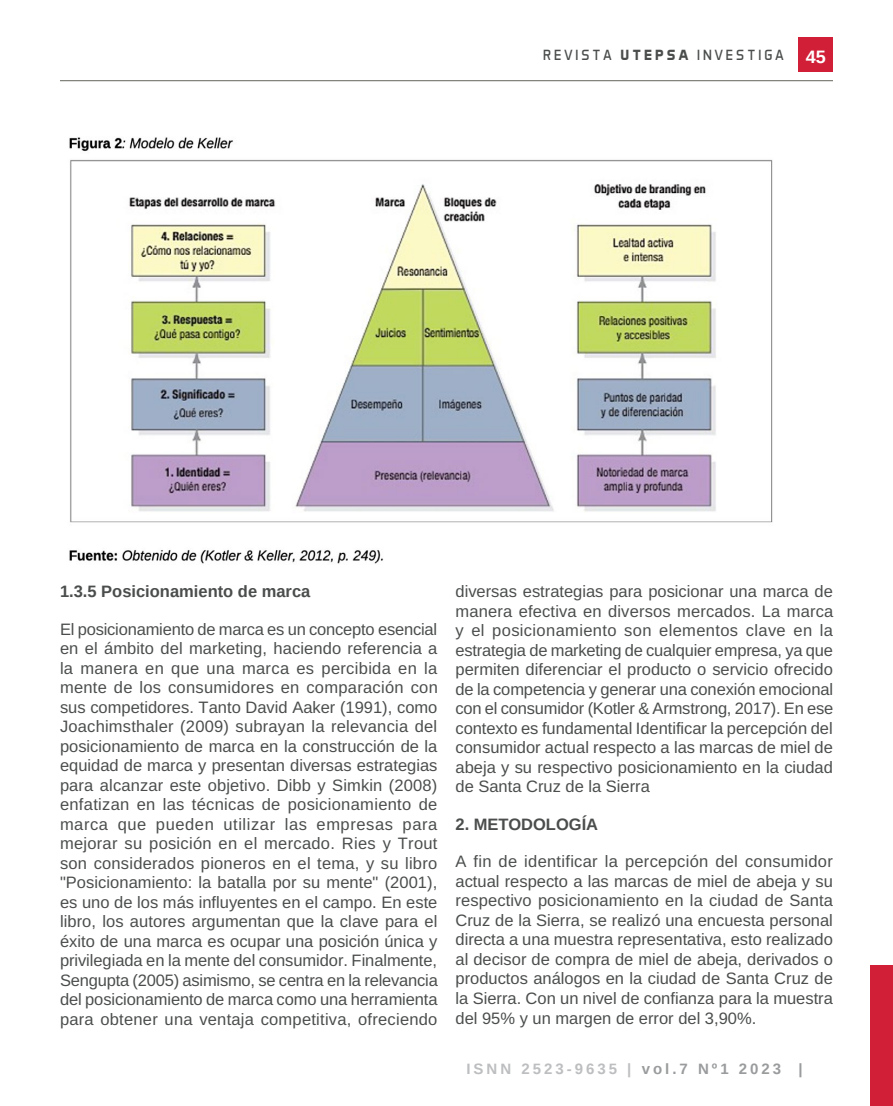
<style>
.page{position:relative;width:893px;height:1106px;background:#fff}
.page>*{position:absolute;margin:0;border:0;box-sizing:border-box;transform-origin:0 0}
.t1{font:16.5px/19.5px "Arimo";color:#4b4d4d;text-align:justify}
.t2{font:700 16.5px "Arimo";color:#4b4d4d}
.t3{font:700 15px "Arimo";letter-spacing:.2em;color:#bdbec0}
.t4{font:15px "Aero Matics";letter-spacing:.2em;color:#4b4d4d}
.s1{font-weight:700}
.s2{font-family:"Arimo";font-weight:700;font-size:18px;color:#fff}
.s3{color:#999b9c}
</style>
<div class="page">
<div style="left:798px;top:38px;width:35px;height:34px;background:#d11f38"></div>
<hr style="left:60px;top:80px;width:773px;height:1px;background:#73776c">
<div style="left:870px;top:965px;width:23px;height:141px;background:#d11f38"></div>
<img style="left:69px;top:137px;width:704px;height:427px">
<p class="t4" style="left:543px;top:46px;width:284px">REVISTA <span class="s1">UTEPSA</span> INVESTIGA <span class="s2">45</span></p>
<p class="t2" style="left:60px;top:582px;width:252px">1.3.5 Posicionamiento de marca</p>
<p class="t1" style="left:60px;top:619px;width:379px">El posicionamiento de marca es un concepto esencial en el ámbito del marketing, haciendo referencia a la manera en que una marca es percibida en la mente de los consumidores en comparación con sus competidores. Tanto David Aaker (1991), como Joachimsthaler (2009) subrayan la relevancia del posicionamiento de marca en la construcción de la equidad de marca y presentan diversas estrategias para alcanzar este objetivo. Dibb y Simkin (2008) enfatizan en las técnicas de posicionamiento de marca que pueden utilizar las empresas para mejorar su posición en el mercado. Ries y Trout son considerados pioneros en el tema, y su libro "Posicionamiento: la batalla por su mente" (2001), es uno de los más influyentes en el campo. En este libro, los autores argumentan que la clave para el éxito de una marca es ocupar una posición única y privilegiada en la mente del consumidor. Finalmente, Sengupta (2005) asimismo, se centra en la relevancia del posicionamiento de marca como una herramienta para obtener una ventaja competitiva, ofreciendo</p>
<p class="t1" style="left:455px;top:582px;width:379px">diversas estrategias para posicionar una marca de manera efectiva en diversos mercados. La marca y el posicionamiento son elementos clave en la estrategia de marketing de cualquier empresa, ya que permiten diferenciar el producto o servicio ofrecido de la competencia y generar una conexión emocional con el consumidor (Kotler &amp; Armstrong, 2017). En ese contexto es fundamental Identificar la percepción del consumidor actual respecto a las marcas de miel de abeja y su respectivo posicionamiento en la ciudad de Santa Cruz de la Sierra</p>
<p class="t2" style="left:455px;top:815px;width:144px">2. METODOLOGÍA</p>
<p class="t1" style="left:455px;top:852px;width:379px">A fin de identificar la percepción del consumidor actual respecto a las marcas de miel de abeja y su respectivo posicionamiento en la ciudad de Santa Cruz de la Sierra, se realizó una encuesta personal directa a una muestra representativa, esto realizado al decisor de compra de miel de abeja, derivados o productos análogos en la ciudad de Santa Cruz de la Sierra. Con un nivel de confianza para la muestra del 95% y un margen de error del 3,90%.</p>
<p class="t3" style="left:466px;top:1060px;width:338px">ISNN 2523-9635 | <span class="s3">vol.7 Nº1 2023 |</span></p>
</div>
